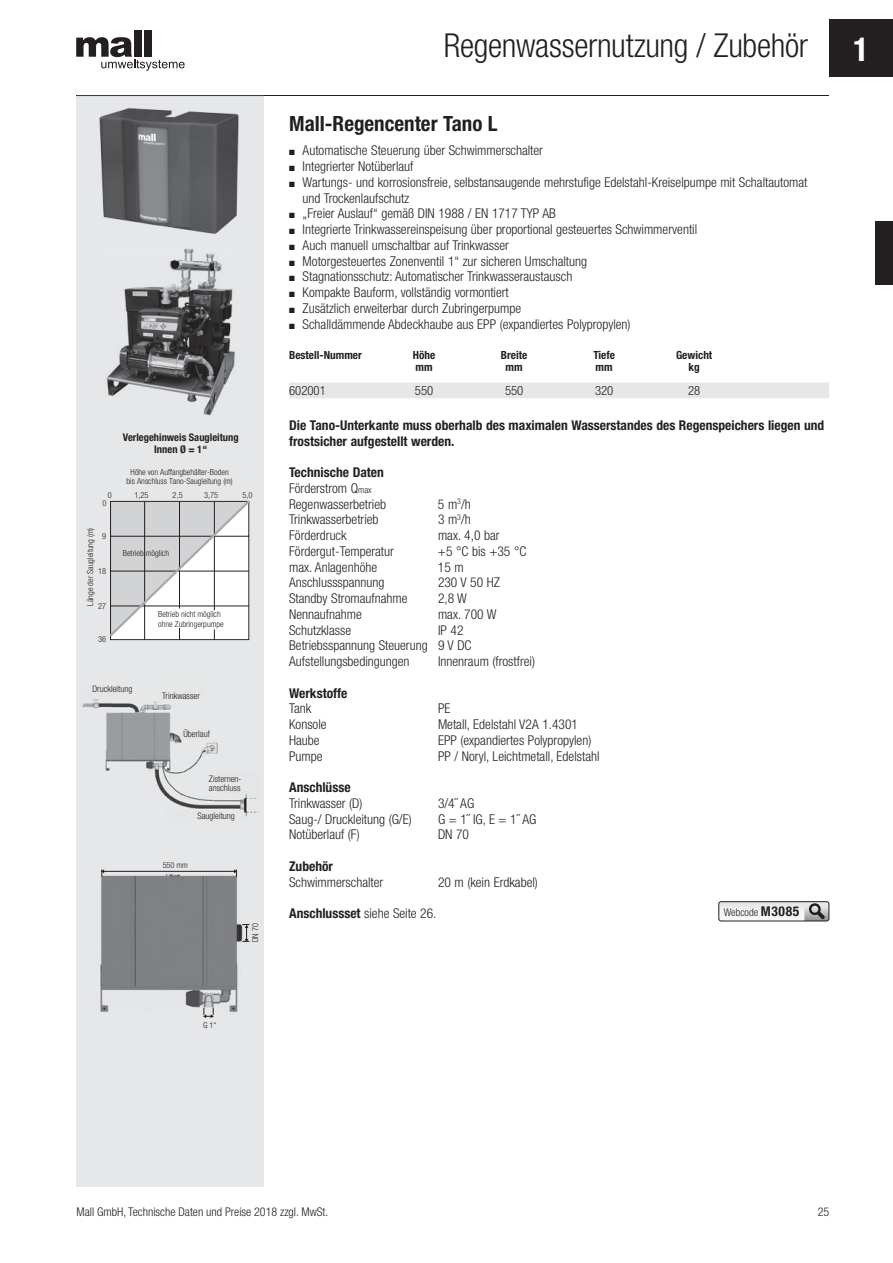
<style>
.page{position:relative;width:893px;height:1263px;background:#fff}
.page>*{position:absolute;margin:0;border:0;box-sizing:border-box;transform-origin:0 0}
.t1{font:300 condensed 33px "Helvetica Neue";letter-spacing:-.01em;color:#231f20}
.t2{font:700 condensed 33px "Helvetica Neue";color:#fff}
.t3{font:700 condensed 21px "Helvetica Neue";color:#231f20}
.t4{font:300 condensed 13.5px/15.8px "Helvetica Neue";color:#231f20}
.t5{font:700 condensed 13.5px/15.8px "Helvetica Neue";color:#231f20}
.t6{font:300 condensed 12.75px "Helvetica Neue";color:#231f20}
.t7{font:300 condensed 12px "Helvetica Neue";color:#231f20}
.t8{font:700 condensed 11.25px/12.8px "Helvetica Neue";color:#231f20}
.t9{font:700 condensed 10.5px/12px "Helvetica Neue";color:#231f20;text-align:center}
.t10{font:300 condensed 10.5px "Helvetica Neue";color:#231f20}
.t11{font:300 condensed 9px/9px "Helvetica Neue";color:#231f20}
.t12{font:300 condensed 8.4px/9.1px "Helvetica Neue";color:#231f20;text-align:center}
.t13{font:300 condensed 8.25px "Helvetica Neue";color:#231f20}
.s1{font-weight:700}
.s2{font-size:9px}
.s3{font-weight:700;font-size:13.5px}
</style>
<div class="page">
<div style="left:77px;top:96px;width:187px;height:1090px;background:#e6e7e8"></div>
<div style="left:829px;top:19px;width:64px;height:58px;background:#231f20"></div>
<div style="left:876px;top:221px;width:17px;height:64px;background:#231f20"></div>
<div style="left:134px;top:30px;width:7px;height:27px;background:#231f20"></div>
<div style="left:144px;top:30px;width:7px;height:27px;background:#231f20"></div>
<svg style="left:76px;top:37px;width:109px;height:34px"></svg>
<hr style="left:77px;top:95px;width:752px;height:1px;background:#231f20">
<svg style="left:719px;top:902px;width:110px;height:19px"></svg>
<svg style="left:804px;top:903px;width:25px;height:18px"></svg>
<div style="left:719px;top:901px;width:110px;height:20px;border:1px solid #231f20;border-radius:2px"></div>
<div style="left:289px;top:382px;width:540px;height:16px;background:#e6e7e8"></div>
<svg style="left:110px;top:500px;width:140px;height:140px;background:#d7d8d8"></svg>
<img style="left:100px;top:869px;width:150px;height:143px">
<hr style="left:104px;top:871px;width:131px;height:1px;background:#231f20">
<svg style="left:101px;top:869px;width:3px;height:7px"></svg>
<svg style="left:234px;top:869px;width:3px;height:8px"></svg>
<svg style="left:242px;top:924px;width:7px;height:18px"></svg>
<svg style="left:203px;top:1008px;width:11px;height:10px"></svg>
<img style="left:82px;top:699px;width:177px;height:118px">
<img style="left:77px;top:95px;width:187px;height:139px">
<img style="left:77px;top:96px;width:187px;height:1px">
<img style="left:106px;top:248px;width:129px;height:168px">
<p class="t9" style="left:123px;top:432px;width:117px">Verlegehinweis Saugleitung<br>Innen Ø = 1“</p>
<p class="t12" style="left:127px;top:468px;width:108px">Höhe von Auffangbehälter-Boden bis Anschluss Tano-Saugleitung (m)</p>
<p class="t12" style="left:108px;top:491px;width:6px">0</p>
<p class="t12" style="left:135px;top:491px;width:16px">1,25</p>
<p class="t12" style="left:173px;top:491px;width:12px">2,5</p>
<p class="t12" style="left:204px;top:491px;width:16px">3,75</p>
<p class="t12" style="left:242px;top:491px;width:12px">5,0</p>
<p class="t12" style="left:102px;top:499px;width:6px">0</p>
<p class="t12" style="left:86px;top:606px;width:80px;rotate:-90deg">Länge der Saugleitung (m)</p>
<p class="t12" style="left:102px;top:533px;width:6px">9</p>
<p class="t12" style="left:98px;top:567px;width:10px">18</p>
<p class="t12" style="left:98px;top:602px;width:10px">27</p>
<p class="t12" style="left:98px;top:635px;width:10px">36</p>
<p class="t12" style="left:123px;top:549px;width:48px">Betrieb möglich</p>
<p class="t12" style="left:158px;top:610px;width:64px">Betrieb nicht möglich</p>
<p class="t12" style="left:158px;top:620px;width:67px">ohne Zubringerpumpe</p>
<p class="t11" style="left:92px;top:685px;width:41px">Druckleitung</p>
<p class="t11" style="left:162px;top:692px;width:39px">Trinkwasser</p>
<p class="t11" style="left:183px;top:730px;width:28px">Überlauf</p>
<p class="t11" style="left:209px;top:775px;width:34px">Zisternen&shy;anschluss</p>
<p class="t11" style="left:197px;top:812px;width:39px">Saugleitung</p>
<p class="t13" style="left:163px;top:862px;width:27px">550 mm</p>
<p class="t13" style="left:252px;top:942px;width:20px;rotate:-90deg">DN 70</p>
<h1 class="t1" style="left:444px;top:34px;width:366px">Regenwassernutzung / Zubehör</h1>
<h2 class="t3" style="left:289px;top:116px;width:210px">Mall-Regencenter Tano L</h2>
<p class="t4" style="left:303px;top:144px;width:506px">Automatische Steuerung über Schwimmerschalter<br>Integrierter Notüberlauf<br>Wartungs- und korrosionsfreie, selbstansaugende mehrstufige Edelstahl-Kreiselpumpe mit Schaltautomat und Trockenlaufschutz<br>„Freier Auslauf“ gemäß DIN 1988 / EN 1717 TYP AB<br>Integrierte Trinkwassereinspeisung über proportional gesteuertes Schwimmerventil<br>Auch manuell umschaltbar auf Trinkwasser<br>Motorgesteuertes Zonenventil 1“ zur sicheren Umschaltung<br>Stagnationsschutz: Automatischer Trinkwasseraustausch<br>Kompakte Bauform, vollständig vormontiert<br>Zusätzlich erweiterbar durch Zubringerpumpe<br>Schalldämmende Abdeckhaube aus EPP (expandiertes Polypropylen)</p>
<p class="t8" style="left:289px;top:349px;width:74px">Bestell-Nummer</p>
<p class="t8" style="left:413px;top:349px;width:24px">Höhe mm</p>
<p class="t8" style="left:501px;top:349px;width:28px;text-align:center">Breite mm</p>
<p class="t8" style="left:593px;top:349px;width:23px">Tiefe mm</p>
<p class="t8" style="left:676px;top:349px;width:38px;text-align:center">Gewicht kg</p>
<p class="t6" style="left:289px;top:386px;width:38px">602001</p>
<p class="t6" style="left:415px;top:386px;width:20px">550</p>
<p class="t6" style="left:505px;top:386px;width:20px">550</p>
<p class="t6" style="left:595px;top:386px;width:20px">320</p>
<p class="t6" style="left:688px;top:386px;width:14px">28</p>
<p class="t5" style="left:289px;top:418px;width:537px">Die Tano-Unterkante muss oberhalb des maximalen Wasserstandes des Regenspeichers liegen und frostsicher aufgestellt werden.</p>
<p class="t4" style="left:289px;top:465px;width:98px"><span class="s1">Technische Daten<br></span>Förderstrom Q<span class="s2">max<br></span>Regenwasserbetrieb</p>
<p class="t4" style="left:438px;top:497px;width:34px">5 m<sup>3</sup>/h</p>
<p class="t4" style="left:289px;top:513px;width:91px">Trinkwasserbetrieb</p>
<p class="t4" style="left:438px;top:513px;width:34px">3 m<sup>3</sup>/h</p>
<p class="t4" style="left:289px;top:528px;width:59px">Förderdruck</p>
<p class="t4" style="left:438px;top:528px;width:63px">max. 4,0 bar</p>
<p class="t4" style="left:289px;top:544px;width:106px">Fördergut-Temperatur</p>
<p class="t4" style="left:438px;top:544px;width:90px">+5 °C bis +35 °C</p>
<p class="t4" style="left:289px;top:560px;width:90px">max. Anlagenhöhe</p>
<p class="t4" style="left:438px;top:560px;width:27px">15 m</p>
<p class="t4" style="left:289px;top:576px;width:97px">Anschlussspannung</p>
<p class="t4" style="left:438px;top:576px;width:64px">230 V 50 HZ</p>
<p class="t4" style="left:289px;top:591px;width:120px">Standby Stromaufnahme</p>
<p class="t4" style="left:438px;top:591px;width:31px">2,8 W</p>
<p class="t4" style="left:289px;top:607px;width:74px">Nennaufnahme</p>
<p class="t4" style="left:438px;top:607px;width:60px">max. 700 W</p>
<p class="t4" style="left:289px;top:623px;width:63px">Schutzklasse</p>
<p class="t4" style="left:289px;top:623px;width:184px;text-indent:149px">IP 42<br>Betriebsspannung Steuerung 9 V DC<br>Aufstellungsbedingungen</p>
<p class="t4" style="left:438px;top:654px;width:99px">Innenraum (frostfrei)</p>
<p class="t5" style="left:289px;top:686px;width:60px">Werkstoffe</p>
<p class="t4" style="left:289px;top:702px;width:24px">Tank</p>
<p class="t4" style="left:438px;top:702px;width:14px">PE</p>
<p class="t4" style="left:289px;top:717px;width:39px">Konsole</p>
<p class="t4" style="left:438px;top:717px;width:141px">Metall, Edelstahl V2A 1.4301</p>
<p class="t4" style="left:289px;top:733px;width:32px">Haube</p>
<p class="t4" style="left:438px;top:733px;width:155px">EPP (expandiertes Polypropylen)</p>
<p class="t4" style="left:289px;top:749px;width:35px">Pumpe</p>
<p class="t4" style="left:438px;top:749px;width:163px">PP / Noryl, Leichtmetall, Edelstahl</p>
<p class="t5" style="left:289px;top:780px;width:63px">Anschlüsse</p>
<p class="t4" style="left:289px;top:796px;width:75px">Trinkwasser (D)</p>
<p class="t4" style="left:438px;top:796px;width:38px">3/4˝ AG</p>
<p class="t4" style="left:289px;top:812px;width:124px">Saug-/ Druckleitung (G/E)</p>
<p class="t4" style="left:438px;top:812px;width:100px">G = 1˝ IG, E = 1˝ AG</p>
<p class="t4" style="left:289px;top:828px;width:72px">Notüberlauf (F)</p>
<p class="t4" style="left:438px;top:828px;width:33px">DN 70</p>
<p class="t5" style="left:289px;top:859px;width:45px">Zubehör</p>
<p class="t4" style="left:289px;top:875px;width:96px">Schwimmerschalter</p>
<p class="t4" style="left:438px;top:875px;width:101px">20 m (kein Erdkabel)</p>
<p class="t4" style="left:289px;top:907px;width:149px"><span class="s1">Anschlussset</span> siehe Seite 26.</p>
<p class="t10" style="left:724px;top:908px;width:77px">Webcode <span class="s3">M3085</span></p>
<h1 class="t2" style="left:853px;top:37px;width:17px">1</h1>
<p class="t13" style="left:203px;top:1022px;width:15px">G 1“</p>
<p class="t7" style="left:77px;top:1207px;width:253px">Mall GmbH, Technische Daten und Preise 2018 zzgl. MwSt.</p>
<p class="t7" style="left:818px;top:1207px;width:13px">25</p>
</div>
